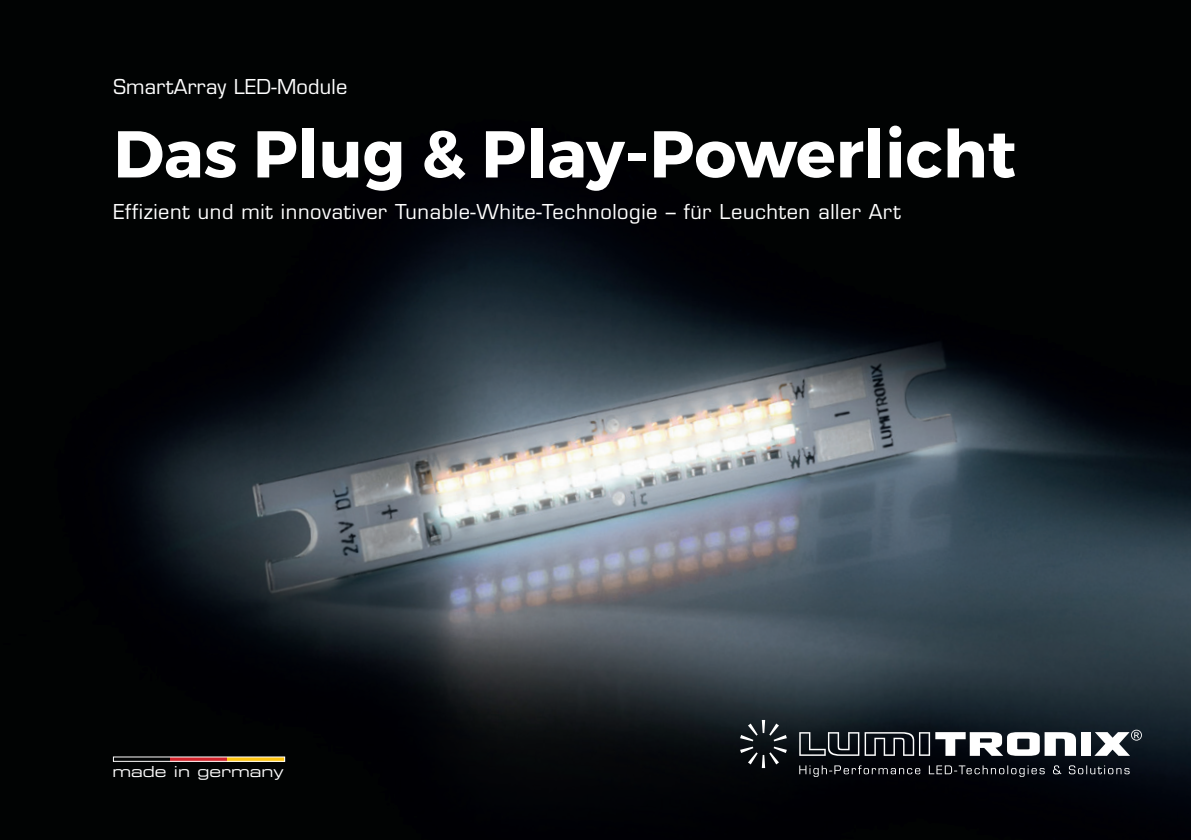
<style>
.page{position:relative;width:1191px;height:840px;background:#fff}
.page>*{position:absolute;margin:0;border:0;box-sizing:border-box;transform-origin:0 0}
.t1{font:700 66px "Montserrat";color:#fff}
.t2{font:20px "Eurostile";letter-spacing:.03em;color:#fff}
.t3{font:20px "Eurostile";letter-spacing:.01em;color:#fff}
.t4{font:15.2px "Eurostile Extended Two";color:#fff}
</style>
<div class="page">
<img style="left:0;top:0;width:1191px;height:839px">
<svg style="left:740px;top:719px;width:47px;height:48px;background:#2e3438"></svg>
<svg style="left:799px;top:765px;width:330px;height:11px;background:#2b2d33"></svg>
<div style="left:1080px;top:731px;width:10px;height:24px;background:#fff"></div>
<svg style="left:799px;top:731px;width:277px;height:24px"></svg>
<svg style="left:1094px;top:729px;width:48px;height:26px"></svg>
<svg style="left:113px;top:756px;width:58px;height:4px"></svg>
<svg style="left:171px;top:756px;width:57px;height:4px"></svg>
<svg style="left:228px;top:756px;width:57px;height:4px"></svg>
<p class="t3" style="left:113px;top:75px;width:235px">SmartArray LED-Module</p>
<h1 class="t1" style="left:113px;top:113px;width:904px">Das Plug &amp; Play-Powerlicht</h1>
<p class="t2" style="left:113px;top:199px;width:789px">Effizient und mit innovativer Tunable-White-Technologie – für Leuchten aller Art</p>
<p class="t4" style="left:112px;top:760px;width:173px">made in germany</p>
</div>
